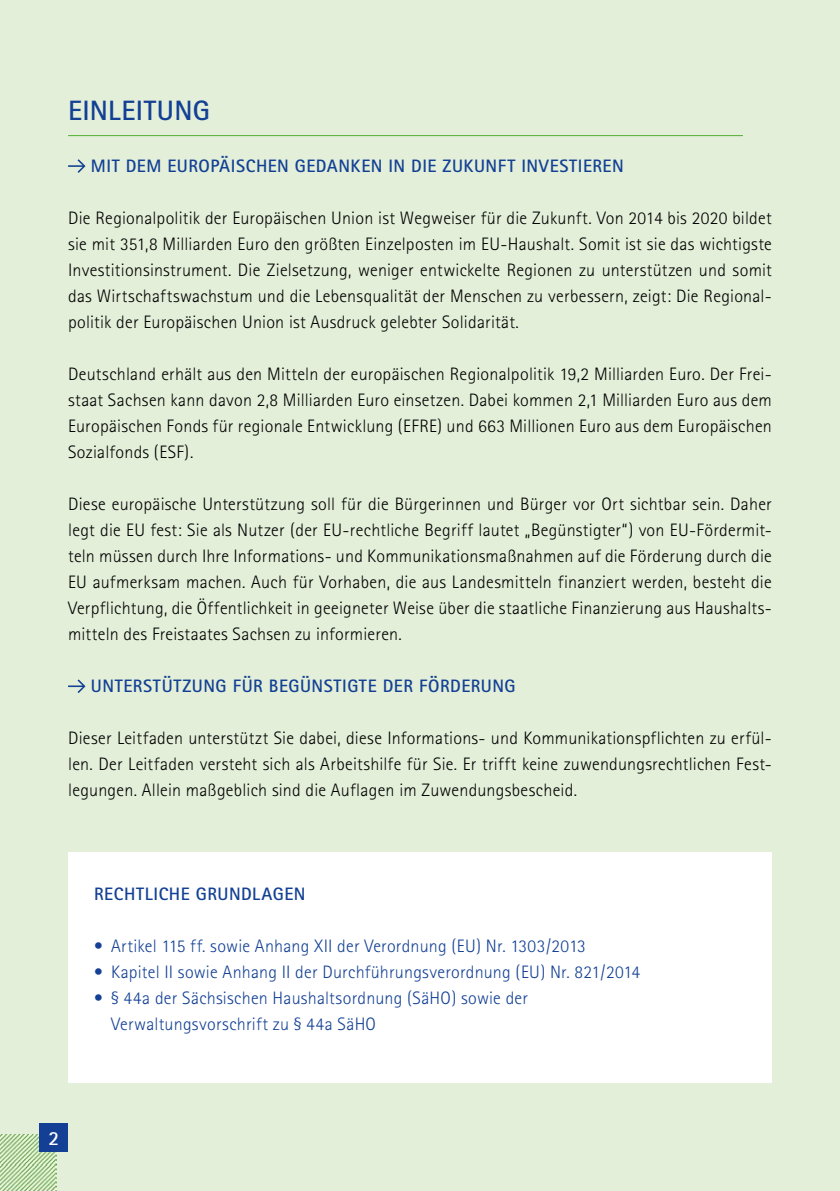
<style>
.page{position:relative;width:840px;height:1191px;background:#fff}
.page>*{position:absolute;margin:0;border:0;box-sizing:border-box;transform-origin:0 0}
.t1{font:700 28px "Rotis Sans Serif";letter-spacing:.01em;color:#134094}
.t2{font:700 20px "Rotis Sans Serif";color:#fff}
.t3{font:300 18px/26px "Rotis Sans Serif";letter-spacing:.01em;color:#000;text-align:justify}
.t4{font:300 18px/26px "Rotis Sans Serif";letter-spacing:.01em;color:#134094}
.t5{font:700 18px "Rotis Sans Serif";letter-spacing:.025em;color:#134094}
</style>
<div class="page">
<div style="left:0;top:0;width:839px;height:1191px;background:#e3efd9"></div>
<img style="left:0;top:1134px;width:57px;height:57px">
<div style="left:40px;top:1123px;width:28px;height:28px;background:#134094"></div>
<hr style="left:68px;top:135px;width:674px;height:1px;background:#51ae30">
<svg style="left:68px;top:159px;width:17px;height:14px"></svg>
<svg style="left:68px;top:679px;width:17px;height:14px"></svg>
<div style="left:68px;top:852px;width:703px;height:230px;background:#fff"></div>
<h2 class="t1" style="left:68px;top:93px;width:143px">EINLEITUNG</h2>
<h3 class="t5" style="left:91px;top:155px;width:534px">MIT DEM EUROPÄISCHEN GEDANKEN IN DIE ZUKUNFT INVESTIEREN</h3>
<p class="t3" style="left:68px;top:205px;width:705px">Die Regionalpolitik der Europäischen Union ist Wegweiser für die Zukunft. Von 2014 bis 2020 bildet sie mit 351,8 Milliarden Euro den größten Einzelposten im EU-Haushalt. Somit ist sie das wichtigste Investitionsinstrument. Die Zielsetzung, weniger entwickelte Regionen zu unterstützen und somit das Wirtschaftswachstum und die Lebensqualität der Menschen zu verbessern, zeigt: Die Regional&shy;politik der Europäischen Union ist Ausdruck gelebter Solidarität.</p>
<p class="t3" style="left:68px;top:361px;width:705px">Deutschland erhält aus den Mitteln der europäischen Regionalpolitik 19,2 Milliarden Euro. Der Frei&shy;staat Sachsen kann davon 2,8 Milliarden Euro einsetzen. Dabei kommen 2,1 Milliarden Euro aus dem Europäischen Fonds für regionale Entwicklung (EFRE) und 663 Millionen Euro aus dem Europäischen Sozialfonds (ESF).</p>
<p class="t3" style="left:68px;top:491px;width:705px">Diese europäische Unterstützung soll für die Bürgerinnen und Bürger vor Ort sichtbar sein. Daher legt die EU fest: Sie als Nutzer (der EU-rechtliche Begriff lautet „Begünstigter“) von EU-Fördermit&shy;teln müssen durch Ihre Informations- und Kommunikationsmaßnahmen auf die Förderung durch die EU aufmerksam machen. Auch für Vorhaben, die aus Landesmitteln finanziert werden, besteht die Verpflichtung, die Öffentlichkeit in geeigneter Weise über die staatliche Finanzierung aus Haushalts&shy;mitteln des Freistaates Sachsen zu informieren.</p>
<h3 class="t5" style="left:91px;top:675px;width:426px">UNTERSTÜTZUNG FÜR BEGÜNSTIGTE DER FÖRDERUNG</h3>
<p class="t3" style="left:68px;top:725px;width:704px">Dieser Leitfaden unterstützt Sie dabei, diese Informations- und Kommunikationspflichten zu erfül&shy;len. Der Leitfaden versteht sich als Arbeitshilfe für Sie. Er trifft keine zuwendungsrechtlichen Fest&shy;legungen. Allein maßgeblich sind die Auflagen im Zuwendungsbescheid.</p>
<h3 class="t5" style="left:94px;top:883px;width:213px">RECHTLICHE GRUNDLAGEN</h3>
<p class="t4" style="left:94px;top:933px;width:493px">• Artikel 115 ff. sowie Anhang XII der Verordnung (EU) Nr. 1303/2013</p>
<p class="t4" style="left:94px;top:959px;width:547px">• Kapitel II sowie Anhang II der Durchführungsverordnung (EU) Nr. 821/2014</p>
<p class="t4" style="left:111px;top:985px;width:418px;text-indent:-17px">• § 44a der Sächsischen Haushaltsordnung (SäHO) sowie der<br>Verwaltungsvorschrift zu § 44a SäHO</p>
<p class="t2" style="left:48px;top:1125px;width:12px">2</p>
</div>
